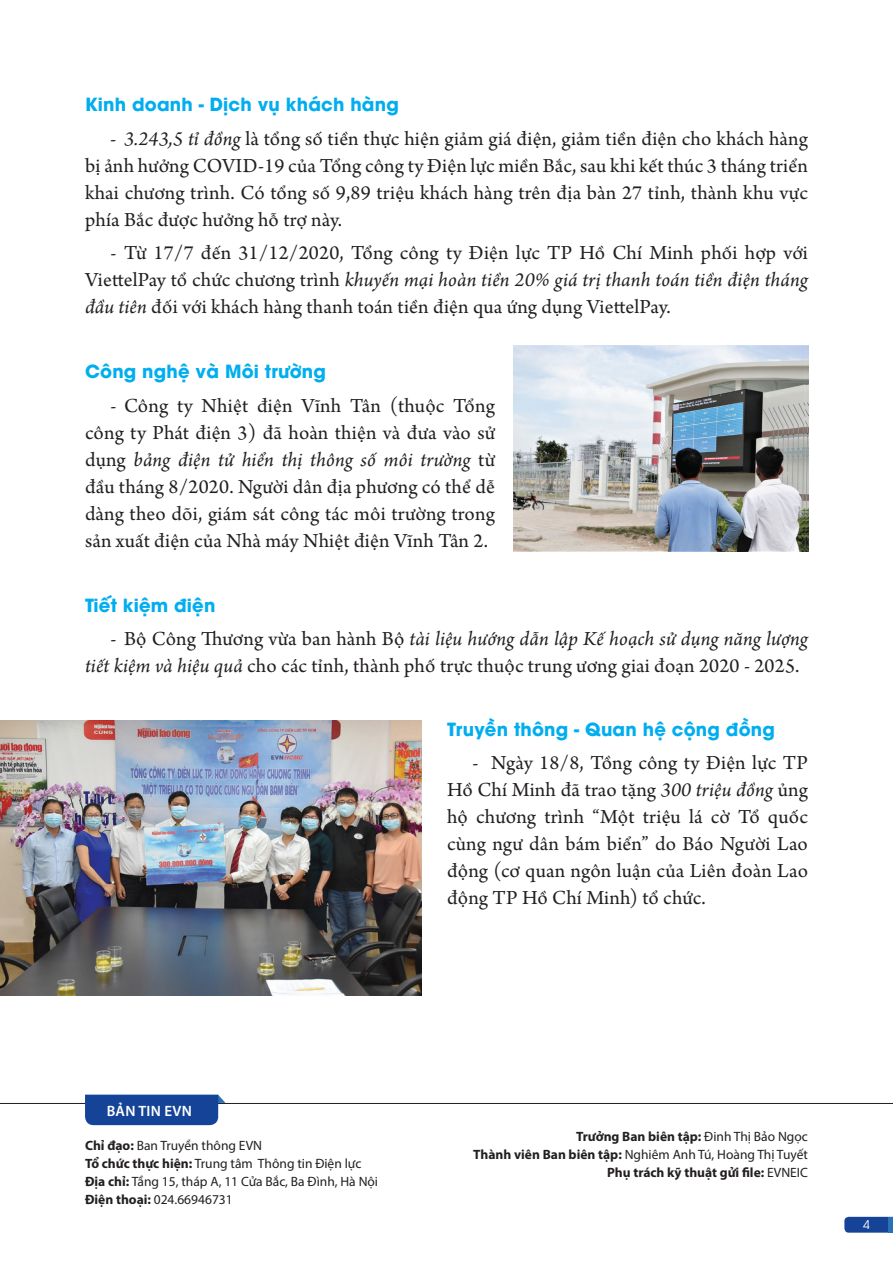
<style>
.page{position:relative;width:893px;height:1263px;background:#fff}
.page>*{position:absolute;margin:0;border:0;box-sizing:border-box;transform-origin:0 0}
.t1{font:21px/27px "Arno Pro";letter-spacing:.01em;color:#231f20;text-align:justify}
.t2{font:700 18px "UTM Avo";letter-spacing:.01em;color:#00aeef}
.t3{font:600 15px "Myriad Pro";letter-spacing:.02em;color:#fff}
.t4{font:13.5px/18px "Myriad Pro";color:#231f20}
.t5{font:700 13.5px/18px "Myriad Pro";color:#231f20;text-align:right}
.t6{font:12px "UTM Avo";color:#fff}
.s1{font-style:italic}
.s2{font-weight:700}
.s3{font-weight:400}
</style>
<div class="page">
<svg style="left:844px;top:1217px;width:45px;height:16px"></svg>
<hr style="left:889px;top:1217px;width:4px;height:16px;background:#2972b9">
<hr style="left:0;top:1103px;width:893px;height:1px;background:#231f20">
<div style="left:85px;top:1095px;width:140px;height:30px;background:#154398"></div>
<img style="left:514px;top:345px;width:294px;height:207px">
<img style="left:0;top:720px;width:421px;height:275px">
<p class="t2" style="left:85px;top:90px;width:315px">Kinh doanh - Dịch vụ khách hàng</p>
<p class="t1" style="left:85px;top:126px;width:724px;text-indent:26px"><span class="s1">- 3.243,5 tỉ đồng</span> là tổng số tiền thực hiện giảm giá điện, giảm tiền điện cho khách hàng bị ảnh hưởng COVID-19 của Tổng công ty Điện lực miền Bắc, sau khi kết thúc 3 tháng triển khai chương trình. Có tổng số 9,89 triệu khách hàng trên địa bàn 27 tỉnh, thành khu vực phía Bắc được hưởng hỗ trợ này.</p>
<p class="t1" style="left:85px;top:240px;width:724px;text-indent:26px">- Từ 17/7 đến 31/12/2020, Tổng công ty Điện lực TP Hồ Chí Minh phối hợp với ViettelPay tổ chức chương trình <span class="s1">khuyến mại hoàn tiền 20% giá trị thanh toán tiền điện tháng đầu tiên</span> đối với khách hàng thanh toán tiền điện qua ứng dụng ViettelPay.</p>
<p class="t2" style="left:85px;top:357px;width:242px">Công nghệ và Môi trường</p>
<p class="t1" style="left:85px;top:393px;width:411px;text-indent:26px">- Công ty Nhiệt điện Vĩnh Tân (thuộc Tổng công ty Phát điện 3) đã hoàn thiện và đưa vào sử dụng <span class="s1">bảng điện tử hiển thị thông số môi trường</span> từ đầu tháng 8/2020. Người dân địa phương có thể dễ dàng theo dõi, giám sát công tác môi trường trong sản xuất điện của Nhà máy Nhiệt điện Vĩnh Tân 2.</p>
<p class="t2" style="left:85px;top:590px;width:132px">Tiết kiệm điện</p>
<p class="t1" style="left:85px;top:626px;width:724px;text-indent:26px">- Bộ Công Thương vừa ban hành Bộ <span class="s1">tài liệu hướng dẫn lập Kế hoạch sử dụng năng lượng tiết kiệm và hiệu quả</span> cho các tỉnh, thành phố trực thuộc trung ương giai đoạn 2020 - 2025.</p>
<p class="t2" style="left:447px;top:714px;width:329px">Truyền thông - Quan hệ cộng đồng</p>
<p class="t1" style="left:447px;top:751px;width:362px;text-indent:26px">- Ngày 18/8, Tồng công ty Điện lực TP Hồ Chí Minh đã trao tặng <span class="s1">300 triệu đồng</span> ủng hộ chương trình “Một triệu lá cờ Tổ quốc cùng ngư dân bám biển” do Báo Người Lao động (cơ quan ngôn luận của Liên đoàn Lao động TP Hồ Chí Minh) tổ chức.</p>
<p class="t3" style="left:107px;top:1101px;width:85px">Bản tin EVN</p>
<p class="t4" style="left:85px;top:1136px;width:295px"><span class="s2">Chỉ đạo:</span> Ban Truyền thông EVN<br><span class="s2">Tổ chức thực hiện:</span> Trung tâm Thông tin Điện lực <span class="s2">Địa chỉ:</span> Tầng 15, tháp A, 11 Cửa Bắc, Ba Đình, Hà Nội <span class="s2">Điện thoại:</span> 024.66946731</p>
<p class="t5" style="left:473px;top:1127px;width:336px">Trưởng Ban biên tập: <span class="s3">Đinh Thị Bảo Ngọc<br></span>Thành viên Ban biên tập: <span class="s3">Nghiêm Anh Tú, Hoàng Thị Tuyết<br></span>Phụ trách kỹ thuật gửi file: <span class="s3">EVNEIC</span></p>
<p class="t6" style="left:863px;top:1215px;width:8px">4</p>
</div>
